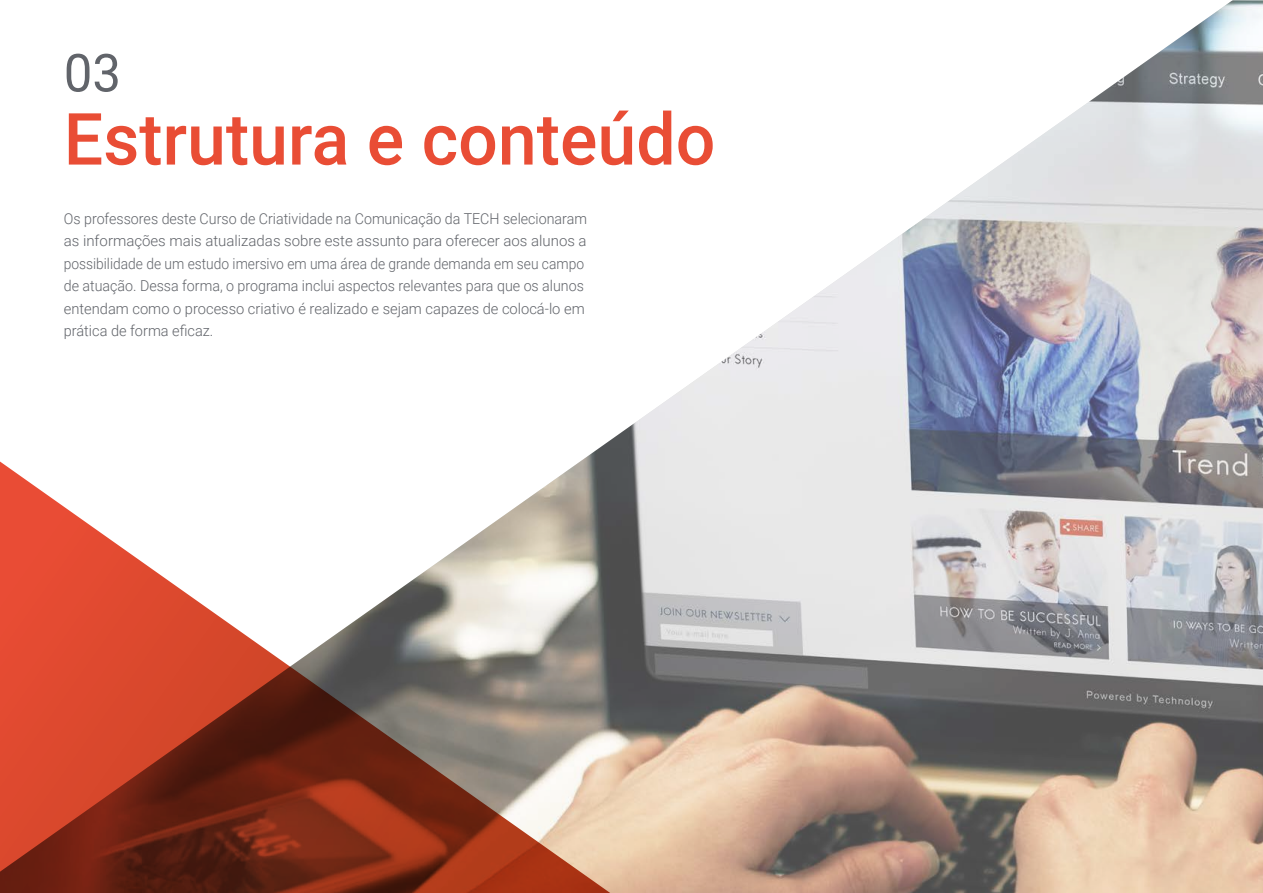
<style>
.page{position:relative;width:1263px;height:893px;background:#fff}
.page>*{position:absolute;margin:0;border:0;box-sizing:border-box;transform-origin:0 0}
.t1{font:500 72px "Roboto";color:#e94d35}
.t2{font:52.5px "Roboto";color:#61646a}
.t3{font:300 15px/22.5px "Roboto";color:#61646a;scale:.95 1}
</style>
<div class="page">
<img style="left:602px;top:0;width:661px;height:893px">
<svg style="left:0;top:446px;width:640px;height:447px"></svg>
<h2 class="t2" style="left:64px;top:36px;width:59px">03</h2>
<h1 class="t1" style="left:64px;top:89px;width:653px">Estrutura e conteúdo</h1>
<p class="t3" style="left:64px;top:207px;width:552px">Os professores deste Curso de Criatividade na Comunicação da TECH selecionaram as informações mais atualizadas sobre este assunto para oferecer aos alunos a possibilidade de um estudo imersivo em uma área de grande demanda em seu campo de atuação. Dessa forma, o programa inclui aspectos relevantes para que os alunos entendam como o processo criativo é realizado e sejam capazes de colocá-lo em prática de forma eficaz.</p>
</div>
